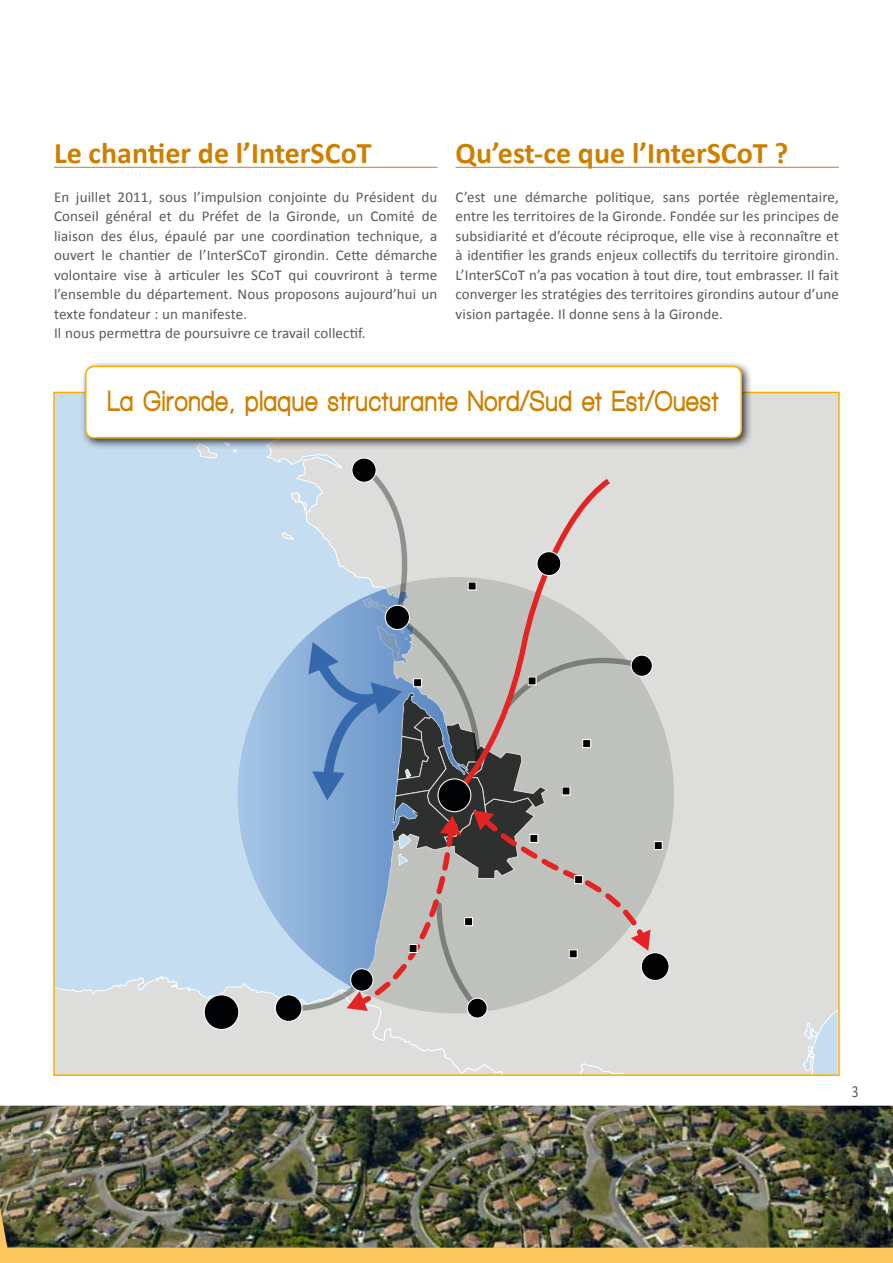
<style>
.page{position:relative;width:893px;height:1263px;background:#fff}
.page>*{position:absolute;margin:0;border:0;box-sizing:border-box;transform-origin:0 0}
.t1{font:700 30px "Calibri";color:#ce7f00}
.t2{font:900 30px "Walkway";letter-spacing:.06em;color:#ce7f00;scale:.75 1}
.t3{font:16.8px "Calibri";color:#58585a;scale:.8 1}
.t4{font:15px/19.5px "Calibri";letter-spacing:.01em;color:#58585a}
</style>
<div class="page">
<div style="left:0;top:1209px;width:893px;height:54px;background:#fcc75e"></div>
<hr style="left:54px;top:167px;width:383px;height:1px;background:#ce7f00">
<hr style="left:455px;top:167px;width:384px;height:1px;background:#ce7f00">
<svg style="left:56px;top:395px;width:781px;height:678px;background:#d3dde3"></svg>
<svg style="left:197px;top:450px;width:21px;height:9px"></svg>
<svg style="left:224px;top:450px;width:13px;height:3px"></svg>
<svg style="left:238px;top:589px;width:37px;height:399px;background:#b4d0e9"></svg>
<svg style="left:204px;top:994px;width:35px;height:36px"></svg>
<div style="left:80px;top:360px;width:673px;height:90px;background:#000;opacity:.75"></div>
<div style="left:86px;top:366px;width:655px;height:72px;background:#fff;border-radius:9px"></div>
<div style="left:85px;top:366px;width:657px;height:73px;border:2px solid #f8b000;border-radius:9px"></div>
<img style="left:0;top:1106px;width:893px;height:141px">
<svg style="left:275px;top:457px;width:395px;height:565px;background:#afb6bd"></svg>
<h1 class="t1" style="left:54px;top:134px;width:319px">Le chantier de l’InterSCoT</h1>
<p class="t4" style="left:54px;top:186px;width:385px">En juillet 2011, sous l’impulsion conjointe du Président du Conseil général et du Préfet de la Gironde, un Comité de liaison des élus, épaulé par une coordination technique, a ouvert le chantier de l’InterSCoT girondin. Cette démarche volontaire vise à articuler les SCoT qui couvriront à terme l’ensemble du département. Nous proposons aujourd’hui un texte fondateur : un manifeste.<br>Il nous permettra de poursuivre ce travail collectif.</p>
<h1 class="t1" style="left:455px;top:134px;width:334px">Qu’est-ce que l’InterSCoT ?</h1>
<p class="t4" style="left:455px;top:186px;width:385px;text-align:justify">C’est une démarche politique, sans portée règlementaire, entre les territoires de la Gironde. Fondée sur les principes de subsidiarité et d’écoute réciproque, elle vise à reconnaître et à identifier les grands enjeux collectifs du territoire girondin.<br>L’InterSCoT n’a pas vocation à tout dire, tout embrasser. Il fait converger les stratégies des territoires girondins autour d’une vision partagée. Il donne sens à la Gironde.</p>
<h1 class="t2" style="left:108px;top:385px;width:815px">La Gironde, plaque structurante Nord/Sud et Est/Ouest</h1>
<p class="t3" style="left:852px;top:1081px;width:10px">3</p>
</div>
